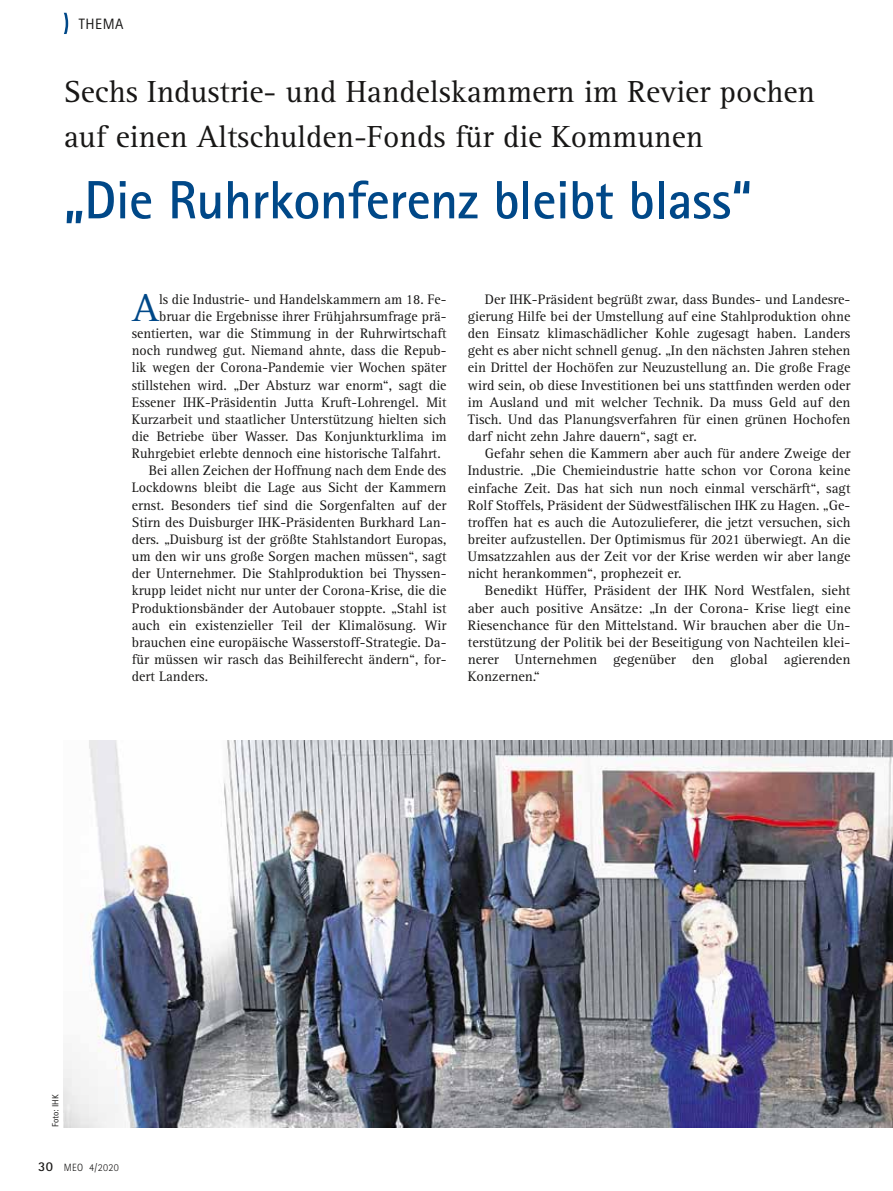
<style>
.page{position:relative;width:893px;height:1191px;background:#fff}
.page>*{position:absolute;margin:0;border:0;box-sizing:border-box;transform-origin:0 0}
.t1{font:700 54px "Rotis Sans Serif Pro";letter-spacing:-.01em;color:#004888}
.t2{font:40.05px "Rotis Serif Pro";color:#004888}
.t3{font:31.5px/45px "Rotis Serif Pro";color:#181716}
.t4{font:15px "Rotis Sans Serif Pro";letter-spacing:.04em;color:#181716}
.t5{font:14.25px/17.1px "Rotis Serif Pro";color:#181716;text-align:justify}
.t6{font:300 10.5px "Rotis Sans Serif Pro";letter-spacing:.035em;color:#181716}
.t7{font:9px "Rotis Sans Serif Pro";color:#181716}
.s1{font-weight:700;font-size:13.5px}
</style>
<div class="page">
<svg style="left:64px;top:13px;width:4px;height:21px"></svg>
<img style="left:64px;top:741px;width:829px;height:386px">
<p class="t4" style="left:79px;top:15px;width:46px">THEMA</p>
<h3 class="t3" style="left:64px;top:69px;width:753px">Sechs Industrie- und Handelskammern im Revier pochen auf einen Altschulden-Fonds für die Kommunen</h3>
<h1 class="t1" style="left:64px;top:166px;width:690px">„Die Ruhrkonferenz bleibt blass“</h1>
<h2 class="t2" style="left:132px;top:284px;width:28px">A</h2>
<p class="t5" style="left:159px;top:290px;width:289px">ls die Industrie- und Handelskammern am 18. Fe-</p>
<p class="t5" style="left:159px;top:307px;width:289px">bruar die Ergebnisse ihrer Frühjahrsumfrage prä-</p>
<p class="t5" style="left:132px;top:325px;width:316px">sentierten, war die Stimmung in der Ruhrwirtschaft</p>
<p class="t5" style="left:132px;top:342px;width:316px">noch rundweg gut. Niemand ahnte, dass die Repub-</p>
<p class="t5" style="left:132px;top:359px;width:316px">lik wegen der Corona-Pandemie vier Wochen später</p>
<p class="t5" style="left:132px;top:376px;width:316px">stillstehen wird. „Der Absturz war enorm“, sagt die</p>
<p class="t5" style="left:132px;top:393px;width:316px">Essener IHK-Präsidentin Jutta Kruft-Lohrengel. Mit</p>
<p class="t5" style="left:132px;top:410px;width:316px">Kurzarbeit und staatlicher Unterstützung hielten sich</p>
<p class="t5" style="left:132px;top:428px;width:316px">die Betriebe über Wasser. Das Konjunkturklima im</p>
<p class="t5" style="left:132px;top:445px;width:310px">Ruhrgebiet erlebte dennoch eine historische Talfahrt.</p>
<p class="t5" style="left:149px;top:462px;width:299px">Bei allen Zeichen der Hoffnung nach dem Ende des</p>
<p class="t5" style="left:132px;top:479px;width:316px">Lockdowns bleibt die Lage aus Sicht der Kammern</p>
<p class="t5" style="left:132px;top:496px;width:316px">ernst. Besonders tief sind die Sorgenfalten auf der</p>
<p class="t5" style="left:132px;top:513px;width:316px">Stirn des Duisburger IHK-Präsidenten Burkhard Lan-</p>
<p class="t5" style="left:132px;top:530px;width:316px">ders. „Duisburg ist der größte Stahlstandort Europas,</p>
<p class="t5" style="left:132px;top:548px;width:316px">um den wir uns große Sorgen machen müssen“, sagt</p>
<p class="t5" style="left:132px;top:565px;width:316px">der Unternehmer. Die Stahlproduktion bei Thyssen-</p>
<p class="t5" style="left:132px;top:582px;width:316px">krupp leidet nicht nur unter der Corona-Krise, die die</p>
<p class="t5" style="left:132px;top:599px;width:316px">Produktionsbänder der Autobauer stoppte. „Stahl ist</p>
<p class="t5" style="left:132px;top:616px;width:316px">auch ein existenzieller Teil der Klimalösung. Wir</p>
<p class="t5" style="left:132px;top:633px;width:316px">brauchen eine europäische Wasserstoff-Strategie. Da-</p>
<p class="t5" style="left:132px;top:651px;width:316px">für müssen wir rasch das Beihilferecht ändern“, for-</p>
<p class="t5" style="left:132px;top:668px;width:78px">dert Landers.</p>
<p class="t5" style="left:468px;top:290px;width:384px;text-indent:17px">Der IHK-Präsident begrüßt zwar, dass Bundes- und Landesre&shy;gierung Hilfe bei der Umstellung auf eine Stahlproduktion ohne den Einsatz klimaschädlicher Kohle zugesagt haben. Landers geht es aber nicht schnell genug. „In den nächsten Jahren stehen ein Drittel der Hochöfen zur Neuzustellung an. Die große Frage wird sein, ob diese Investitionen bei uns stattfinden werden oder im Ausland und mit welcher Technik. Da muss Geld auf den Tisch. Und das Planungsverfahren für einen grünen Hochofen darf nicht zehn Jahre dauern“, sagt er.</p>
<p class="t5" style="left:468px;top:445px;width:384px;text-indent:17px">Gefahr sehen die Kammern aber auch für andere Zweige der Industrie. „Die Chemieindustrie hatte schon vor Corona keine einfache Zeit. Das hat sich nun noch einmal verschärft“, sagt Rolf Stoffels, Präsident der Südwestfälischen IHK zu Hagen. „Ge&shy;troffen hat es auch die Autozulieferer, die jetzt versuchen, sich breiter aufzustellen. Der Optimismus für 2021 überwiegt. An die Umsatzzahlen aus der Zeit vor der Krise werden wir aber lange nicht herankommen“, prophezeit er.</p>
<p class="t5" style="left:468px;top:582px;width:384px;text-indent:17px">Benedikt Hüffer, Präsident der IHK Nord Westfalen, sieht aber auch positive Ansätze: „In der Corona- Krise liegt eine Riesenchance für den Mittelstand. Wir brauchen aber die Un&shy;terstützung der Politik bei der Beseitigung von Nachteilen klei&shy;nerer Unternehmen gegenüber den global agierenden Konzernen.“</p>
<p class="t7" style="left:50px;top:1127px;width:34px;rotate:-90deg">FOTO: IH K</p>
<p class="t6" style="left:38px;top:1161px;width:82px"><span class="s1">30</span> MEO 4/2020</p>
</div>
